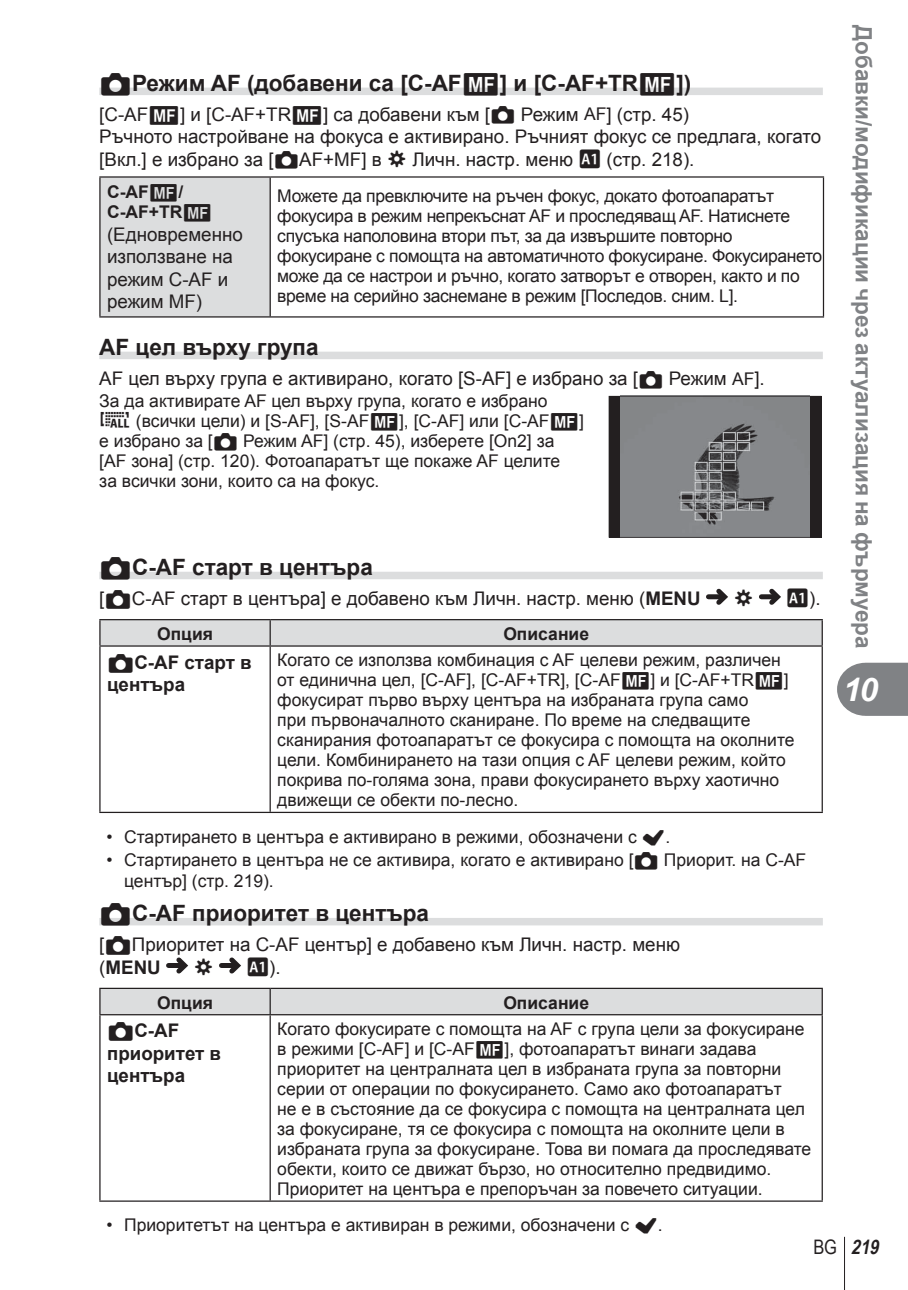
<style>
.page{position:relative;width:908px;height:1290px;background:#fff}
.page>*{position:absolute;margin:0;border:0;box-sizing:border-box;transform-origin:0 0}
.t1{font:italic 700 32.5px "Arial";color:#fff}
.t2{font:700 22.5px "Arial";color:#231f20}
.t3{font:700 22.5px "Arial";color:#808285}
.t4{font:italic 700 20px "Arial Narrow";color:#231f20}
.t5{font:18.75px/22.5px "Arial";color:#231f20}
.t6{font:700 18.75px/22.5px "Arial";color:#231f20}
.t7{font:18.75px "Olympus 37";color:#231f20}
.t8{font:17.5px/20px "Arial";color:#231f20}
.t9{font:17.5px/20px "Arial";letter-spacing:-.02em;color:#231f20}
.t10{font:700 17.5px/20px "Arial";color:#231f20}
.s1{font-family:"Olympus 3";font-weight:400}
.s2{font-family:"Olympus 6";font-weight:400}
.s3{font-family:"Olympus 6"}
.s4{font-family:"Olympus 3";font-size:17.5px}
.s5{font-size:17.5px}
.s6{font-family:"Olympus 37"}
.s7{font-family:"Olympus 27"}
.s8{font-family:"Olympus 3"}
.s9{font-weight:700}
.s10{font-family:"olymp 17"}
.s11{font-weight:400;font-style:normal}
</style>
<div class="page">
<hr style="left:843px;top:1237px;width:1px;height:53px;background:#231f20">
<svg style="left:837px;top:663px;width:70px;height:53px"></svg>
<div style="left:99px;top:88px;width:723px;height:7px;background:#dcddde"></div>
<div style="left:99px;top:352px;width:723px;height:7px;background:#dcddde"></div>
<div style="left:99px;top:572px;width:723px;height:7px;background:#dcddde"></div>
<div style="left:99px;top:918px;width:723px;height:7px;background:#dcddde"></div>
<div style="left:100px;top:177px;width:170px;height:140px;background:#dcddde"></div>
<hr style="left:99px;top:176px;width:171px;height:2px;background:#231f20">
<hr style="left:99px;top:178px;width:1px;height:138px;background:#231f20">
<hr style="left:270px;top:176px;width:553px;height:2px;background:#231f20">
<hr style="left:269px;top:178px;width:2px;height:138px;background:#231f20">
<hr style="left:822px;top:178px;width:1px;height:138px;background:#231f20">
<hr style="left:99px;top:316px;width:724px;height:2px;background:#231f20">
<svg style="left:608px;top:396px;width:213px;height:142px"></svg>
<div style="left:708px;top:594px;width:14px;height:5px;background:#231f20"></div>
<svg style="left:711px;top:588px;width:17px;height:17px"></svg>
<div style="left:761px;top:594px;width:14px;height:5px;background:#231f20"></div>
<svg style="left:764px;top:588px;width:17px;height:17px"></svg>
<hr style="left:99px;top:645px;width:723px;height:2px;background:#231f20">
<hr style="left:99px;top:619px;width:171px;height:1px;background:#231f20">
<hr style="left:270px;top:619px;width:552px;height:1px;background:#231f20">
<svg style="left:99px;top:620px;width:723px;height:26px"></svg>
<hr style="left:99px;top:647px;width:1px;height:165px;background:#231f20">
<hr style="left:269px;top:647px;width:2px;height:165px;background:#231f20">
<hr style="left:821px;top:647px;width:1px;height:165px;background:#231f20">
<hr style="left:99px;top:812px;width:723px;height:1px;background:#231f20">
<div style="left:168px;top:963px;width:15px;height:5px;background:#231f20"></div>
<svg style="left:176px;top:957px;width:12px;height:17px"></svg>
<div style="left:221px;top:963px;width:15px;height:5px;background:#231f20"></div>
<svg style="left:229px;top:957px;width:12px;height:17px"></svg>
<svg style="left:99px;top:988px;width:723px;height:27px"></svg>
<hr style="left:99px;top:1015px;width:1px;height:185px;background:#231f20">
<hr style="left:269px;top:1015px;width:2px;height:185px;background:#231f20">
<hr style="left:821px;top:1015px;width:1px;height:185px;background:#231f20">
<hr style="left:99px;top:1200px;width:723px;height:2px;background:#231f20">
<p class="t2" style="left:99px;top:71px;width:593px"><span class="s1">K</span>Режим AF (добавени са [C-AF<span class="s2">b</span>] и [C-AF+TR<span class="s2">b</span>])</p>
<p class="t5" style="left:99px;top:103px;width:723px">[C-AF<span class="s3">b</span>] и [C-AF+TR<span class="s3">b</span>] са добавени към [<span class="s4">K</span> Режим <span class="s5">AF</span>] (стр. 45)<br>Ръчното настройване на фокуса е активирано. Ръчният фокус се предлага, когато [Вкл.] е избрано за [<span class="s4">K</span>AF+MF] в <span class="s6">G</span> Личн. настр. меню <span class="s6">J</span> (стр. 218).</p>
<p class="t10" style="left:107px;top:182px;width:107px">C-AF<span class="s2">b</span>/<br>C-AF+TR<span class="s2">b</span></p>
<p class="t5" style="left:107px;top:223px;width:137px">(Едновременно използване на режим C-AF и режим MF)</p>
<p class="t9" style="left:277px;top:186px;width:546px">Можете да превключите на ръчен фокус, докато фотоапаратът фокусира в режим непрекъснат AF и проследяващ AF. Натиснете спусъка наполовина втори път, за да извършите повторно фокусиране с помощта на автоматичното фокусиране. Фокусирането може да се настрои и ръчно, когато затворът е отворен, както и по време на серийно заснемане в режим [Последов. сним. L].</p>
<p class="t2" style="left:99px;top:335px;width:221px">AF цел върху група</p>
<p class="t5" style="left:99px;top:367px;width:666px">AF цел върху група е активирано, когато [S-AF] е избрано за [<span class="s4">K</span> Режим <span class="s5">AF</span>].</p>
<p class="t8" style="left:99px;top:391px;width:486px">За да активирате AF цел върху група, когато е избрано<br><span class="s7">q</span> (всички цели) и [S-AF], [S-AF<span class="s3">b</span>], [C-AF] или [C-AF<span class="s3">b</span>] е избрано за [<span class="s8">K</span> Режим AF] (стр. 45), изберете [On2] за [AF зона] (стр. 120). Фотоапаратът ще покаже AF целите<br>за всички зони, които са на фокус.</p>
<p class="t2" style="left:99px;top:555px;width:275px"><span class="s1">K</span>C-AF старт в центъра</p>
<p class="t5" style="left:99px;top:587px;width:602px">[<span class="s8">K</span>C-AF старт в центъра] е добавено към Личн. настр. меню (<span class="s9">MENU</span></p>
<p class="t7" style="left:733px;top:588px;width:22px">G</p>
<p class="t5" style="left:785px;top:587px;width:36px"><span class="s6">J</span>).</p>
<p class="t10" style="left:157px;top:624px;width:57px">Опция</p>
<p class="t10" style="left:503px;top:624px;width:87px">Описание</p>
<p class="t6" style="left:107px;top:651px;width:146px"><span class="s1">K</span>C-AF старт в центъра</p>
<p class="t8" style="left:277px;top:650px;width:518px">Когато се използва комбинация с AF целеви режим, различен от единична цел, [C-AF], [C-AF+TR], [C-AF<span class="s3">b</span>] и [C-AF+TR<span class="s3">b</span>] фокусират първо върху центъра на избраната група само<br>при първоначалното сканиране. По време на следващите сканирания фотоапаратът се фокусира с помощта на околните цели. Комбинирането на тази опция с AF целеви режим, който покрива по-голяма зона, прави фокусирането върху хаотично движещи се обекти по-лесно.</p>
<p class="t8" style="left:106px;top:826px;width:565px">• Стартирането в центъра е активирано в режими, обозначени с <span class="s10">v</span>.</p>
<p class="t8" style="left:124px;top:849px;width:683px;line-height:21px;text-indent:-18px">• Стартирането в центъра не се активира, когато е активирано [<span class="s8">K</span> Приорит. на C-AF център] (стр. 219).</p>
<p class="t2" style="left:99px;top:901px;width:331px"><span class="s1">K</span>C-AF приоритет в центъра</p>
<p class="t5" style="left:99px;top:933px;width:582px">[<span class="s8">K</span>Приоритет на C-AF център] е добавено към Личн. настр. меню (<span class="s9">MENU</span></p>
<p class="t7" style="left:193px;top:957px;width:22px">G</p>
<p class="t5" style="left:246px;top:956px;width:36px"><span class="s6">J</span>).</p>
<p class="t10" style="left:157px;top:993px;width:57px">Опция</p>
<p class="t10" style="left:503px;top:993px;width:87px">Описание</p>
<p class="t6" style="left:107px;top:1019px;width:116px"><span class="s1">K</span>C-AF приоритет в центъра</p>
<p class="t8" style="left:277px;top:1019px;width:535px">Когато фокусирате с помощта на AF с група цели за фокусиране в режими [C-AF] и [C-AF<span class="s3">b</span>], фотоапаратът винаги задава приоритет на централната цел в избраната група за повторни серии от операции по фокусирането. Само ако фотоапаратът<br>не е в състояние да се фокусира с помощта на централната цел за фокусиране, тя се фокусира с помощта на околните цели в избраната група за фокусиране. Това ви помага да проследявате обекти, които се движат бързо, но относително предвидимо.<br>Приоритет на центъра е препоръчан за повечето ситуации.</p>
<p class="t8" style="left:106px;top:1215px;width:557px">• Приоритетът на центъра е активиран в режими, обозначени с <span class="s10">v</span>.</p>
<p class="t3" style="left:875px;top:25px;width:625px;rotate:90deg">Добавки/модификации чрез актуализация на фърмуера</p>
<h1 class="t1" style="left:842px;top:671px;width:36px">10</h1>
<p class="t4" style="left:813px;top:1235px;width:71px"><span class="s11">BG</span> 219</p>
</div>
